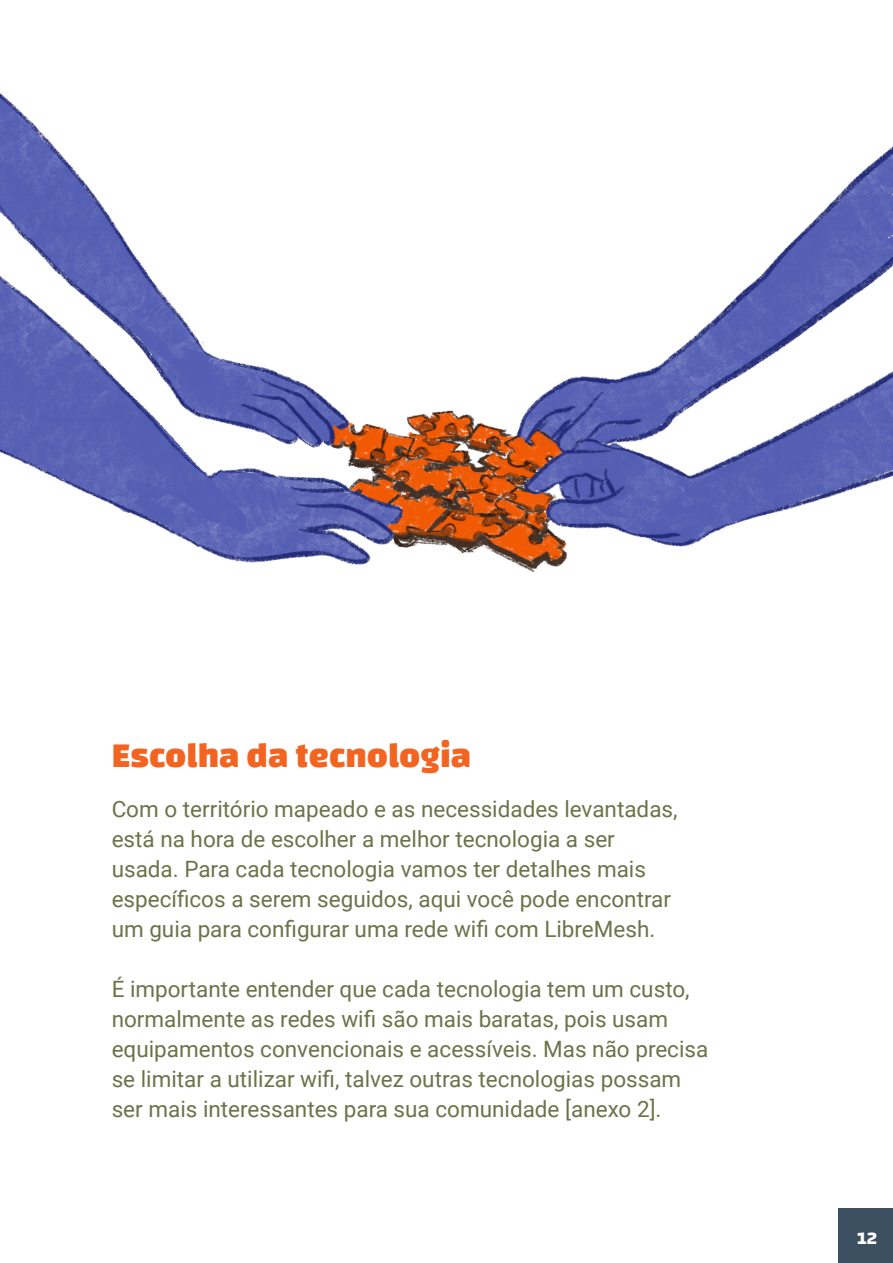
<style>
.page{position:relative;width:893px;height:1263px;background:#fff}
.page>*{position:absolute;margin:0;border:0;box-sizing:border-box;transform-origin:0 0}
.t1{font:36px "Changa";color:#f36421}
.t2{font:22.5px/30px "Roboto";color:#6c7349}
.t3{font:18px "Changa";color:#fff}
</style>
<div class="page">
<div style="left:839px;top:1209px;width:54px;height:54px;background:#3c4f60"></div>
<img style="left:0;top:93px;width:893px;height:479px">
<p class="t1" style="left:112px;top:733px;width:361px">Escolha da tecnologia</p>
<p class="t2" style="left:112px;top:793px;width:567px">Com o território mapeado e as necessidades levantadas, está na hora de escolher a melhor tecnologia a ser usada. Para cada tecnologia vamos ter detalhes mais específicos a serem seguidos, aqui você pode encontrar um guia para configurar uma rede wifi com LibreMesh.</p>
<p class="t2" style="left:112px;top:973px;width:598px">É importante entender que cada tecnologia tem um custo, normalmente as redes wifi são mais baratas, pois usam equipamentos convencionais e acessíveis. Mas não precisa se limitar a utilizar wifi, talvez outras tecnologias possam ser mais interessantes para sua comunidade [anexo 2].</p>
<p class="t3" style="left:858px;top:1227px;width:21px">12</p>
</div>
